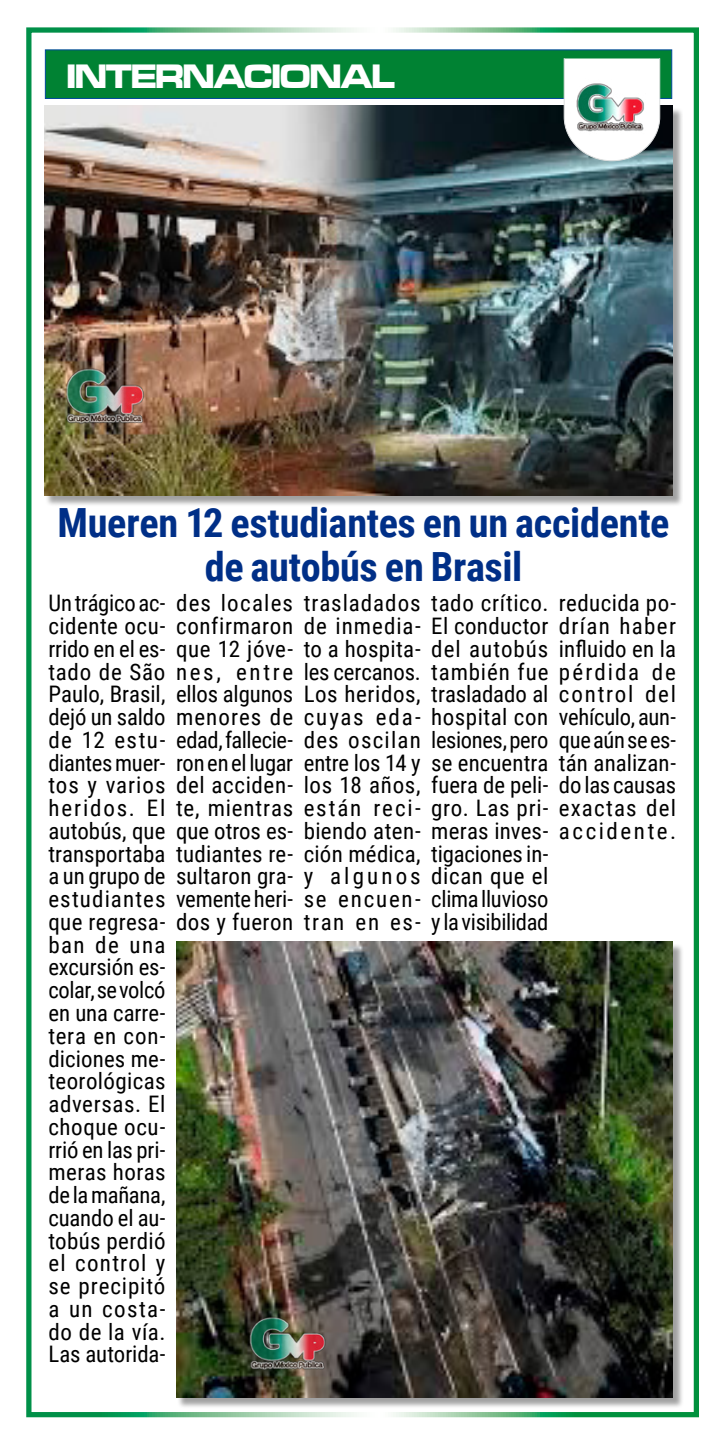
<style>
.page{position:relative;width:720px;height:1439px;background:#fff}
.page>*{position:absolute;margin:0;border:0;box-sizing:border-box;transform-origin:0 0}
.t1{font:700 40.25px/43.8px "Roboto Condensed";letter-spacing:-.01em;color:#002f87;text-align:center}
.t2{font:35px "Microgramma D Bold Exte";letter-spacing:-.03em;color:#fff;scale:.9 1}
.t3{font:22.75px/22.8px "Roboto Condensed";letter-spacing:.01em;color:#000;text-align:justify}
</style>
<div class="page">
<div style="left:26px;top:27px;width:672px;height:1390px;border:5px solid #fff"></div>
<div style="left:177px;top:943px;width:506px;height:465px;background:#000;opacity:.37"></div>
<img style="left:176px;top:941px;width:496px;height:456px">
<div style="left:46px;top:107px;width:637px;height:399px;background:#000;opacity:.37"></div>
<img style="left:44px;top:106px;width:628px;height:389px">
<img style="left:50px;top:338px;width:114px;height:113px">
<img style="left:234px;top:1287px;width:110px;height:109px">
<div style="left:45px;top:49px;width:627px;height:50px;background:#008233;border:1px solid #00499a"></div>
<svg style="left:563px;top:58px;width:97px;height:103px"></svg>
<h2 class="t2" style="left:66px;top:53px;width:366px">INTERNACIONAL</h2>
<h1 class="t1" style="left:57px;top:499px;width:613px">Mueren 12 estudiantes en un accidente de autobús en Brasil</h1>
<p class="t3" style="left:48px;top:591px;width:119px">Un trágico ac&shy;cidente ocu&shy;rrido en el es&shy;tado de São Paulo, Brasil, dejó un saldo de 12 estu&shy;diantes muer&shy;tos y varios heridos. El autobús, que transportaba a un grupo de estudiantes que regresa&shy;ban de una excursión es&shy;colar, se volcó en una carre&shy;tera en con&shy;diciones me&shy;teorológicas adversas. El choque ocu&shy;rrió en las pri&shy;meras horas de la mañana, cuando el au&shy;tobús perdió el control y se precipitó a un costa&shy;do de la vía.<br>Las autorida-</p>
<p class="t3" style="left:176px;top:591px;width:119px">des locales confirmaron que 12 jóve&shy;nes, entre ellos algunos menores de edad, fallecie&shy;ron en el lugar del acciden&shy;te, mientras que otros es&shy;tudiantes re&shy;sultaron gra&shy;vemente heri&shy;dos y fueron</p>
<p class="t3" style="left:303px;top:591px;width:119px">trasladados de inmedia&shy;to a hospita&shy;les cercanos.<br>Los heridos, cuyas eda&shy;des oscilan entre los 14 y los 18 años, están reci&shy;biendo aten&shy;ción médica, y algunos se encuen&shy;tran en es-</p>
<p class="t3" style="left:431px;top:591px;width:119px">tado crítico.<br>El conductor del autobús también fue trasladado al hospital con lesiones, pero se encuentra fuera de peli&shy;gro. Las pri&shy;meras inves&shy;tigaciones in&shy;dican que el clima lluvioso y la visibilidad</p>
<p class="t3" style="left:558px;top:591px;width:119px">reducida po&shy;drían haber influido en la pérdida de control del vehículo, aun&shy;que aún se es&shy;tán analizan&shy;do las causas exactas del accidente.</p>
</div>
